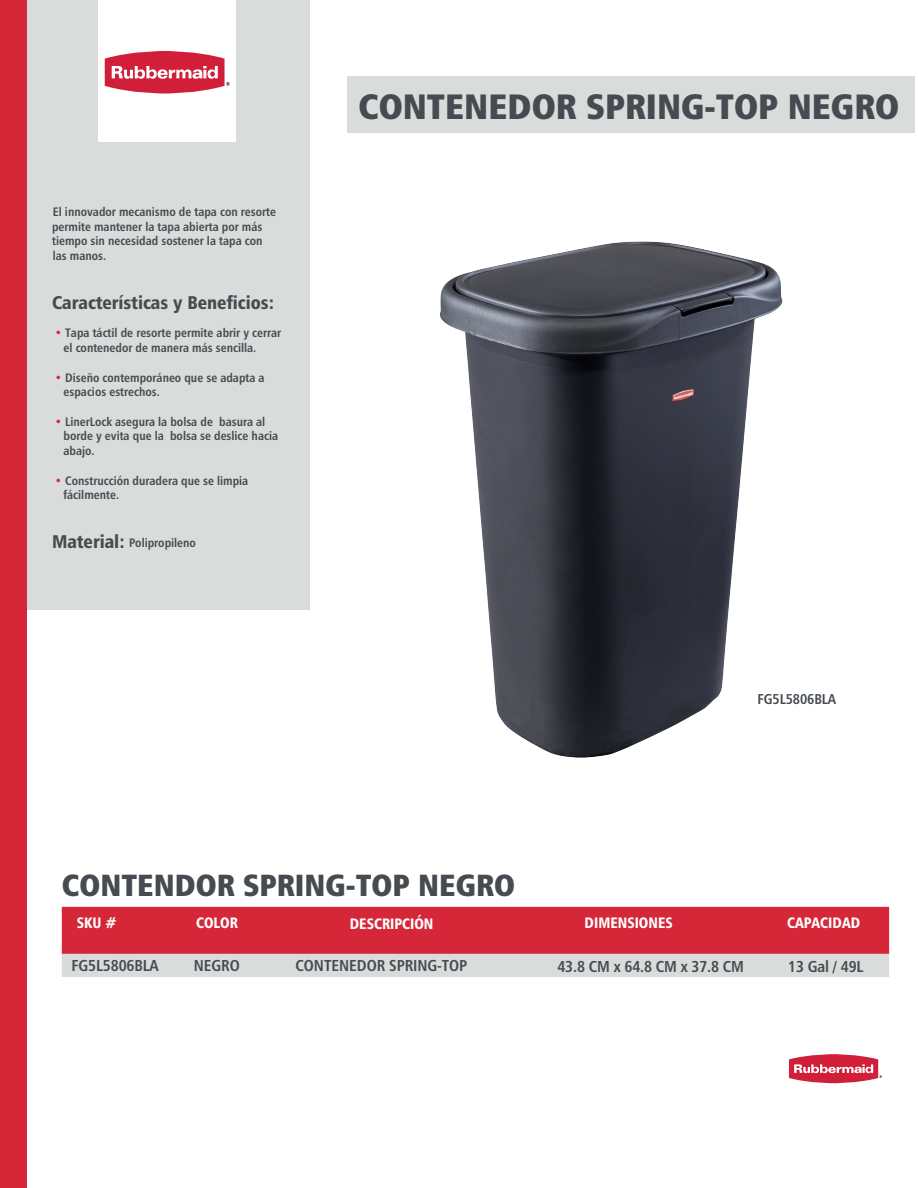
<style>
.page{position:relative;width:918px;height:1188px;background:#fff}
.page>*{position:absolute;margin:0;border:0;box-sizing:border-box;transform-origin:0 0}
.t1{font:35.25px "Humanist 777 BT Extra Black Cond B";color:#454b50}
.t2{font:30.6px "Humanist 777 BT Extra Black Cond B";color:#454b50}
.t3{font:18.45px "Humanist 777 BT Black Condensed B";color:#454b50}
.t4{font:15.9px "Humanist 777 BT Bold Condensed B";letter-spacing:-.01em;color:#454b50}
.t5{font:15.15px "Humanist 777 BT Black Condensed B";color:#fff;scale:.95 1}
.t6{font:14.25px "Humanist 777 BT Bold Condensed B";letter-spacing:-.01em;color:#454b50}
.t7{font:12.3px/14.7px "Humanist 777 BT Bold Condensed B";color:#454b50}
.s1{color:#d62739}
</style>
<div class="page">
<div style="left:27px;top:0;width:283px;height:610px;background:#dadcdc"></div>
<div style="left:0;top:0;width:27px;height:1188px;background:#d62739"></div>
<svg style="left:62px;top:907px;width:827px;height:70px;background:#d7626f"></svg>
<div style="left:98px;top:0;width:137px;height:141px;background:#fff"></div>
<svg style="left:105px;top:51px;width:125px;height:43px"></svg>
<svg style="left:789px;top:1054px;width:93px;height:29px"></svg>
<div style="left:347px;top:77px;width:568px;height:56px;background:#dadcdc"></div>
<img style="left:440px;top:241px;width:343px;height:517px">
<p class="t7" style="left:52px;top:204px;width:225px">El innovador mecanismo de tapa con resorte permite mantener la tapa abierta por más tiempo sin necesidad sostener la tapa con las manos.</p>
<h3 class="t3" style="left:52px;top:291px;width:224px">Características y Beneficios:</h3>
<p class="t7" style="left:64px;top:325px;width:219px;text-indent:-9px"><span class="s1">•</span> Tapa táctil de resorte permite abrir y cerrar el contenedor de manera más sencilla.</p>
<p class="t7" style="left:64px;top:370px;width:203px;text-indent:-9px"><span class="s1">•</span> Diseño contemporáneo que se adapta a espacios estrechos.</p>
<p class="t7" style="left:64px;top:414px;width:216px;text-indent:-9px"><span class="s1">•</span> LinerLock asegura la bolsa de basura al borde y evita que la bolsa se deslice hacia abajo.</p>
<p class="t7" style="left:64px;top:473px;width:186px;text-indent:-9px"><span class="s1">•</span> Construcción duradera que se limpia fácilmente.</p>
<p class="t7" style="left:129px;top:535px;width:68px">Polipropileno</p>
<h3 class="t3" style="left:52px;top:529px;width:74px">Material:</h3>
<h1 class="t1" style="left:358px;top:84px;width:542px">CONTENEDOR SPRING-TOP NEGRO</h1>
<p class="t6" style="left:758px;top:690px;width:80px">FG5L5806BLA</p>
<h2 class="t2" style="left:62px;top:866px;width:455px">CONTENDOR SPRING-TOP NEGRO</h2>
<p class="t5" style="left:77px;top:913px;width:43px">SKU #</p>
<p class="t5" style="left:350px;top:914px;width:90px">DESCRIPCIÓN</p>
<p class="t4" style="left:72px;top:955px;width:89px">FG5L5806BLA</p>
<p class="t4" style="left:296px;top:956px;width:173px">CONTENEDOR SPRING-TOP</p>
<p class="t5" style="left:196px;top:913px;width:45px">COLOR</p>
<p class="t5" style="left:585px;top:913px;width:94px">DIMENSIONES</p>
<p class="t5" style="left:787px;top:913px;width:78px">CAPACIDAD</p>
<p class="t4" style="left:194px;top:956px;width:47px">NEGRO</p>
<p class="t4" style="left:557px;top:956px;width:188px">43.8 CM x 64.8 CM x 37.8 CM</p>
<p class="t4" style="left:788px;top:956px;width:77px">13 Gal / 49L</p>
</div>
